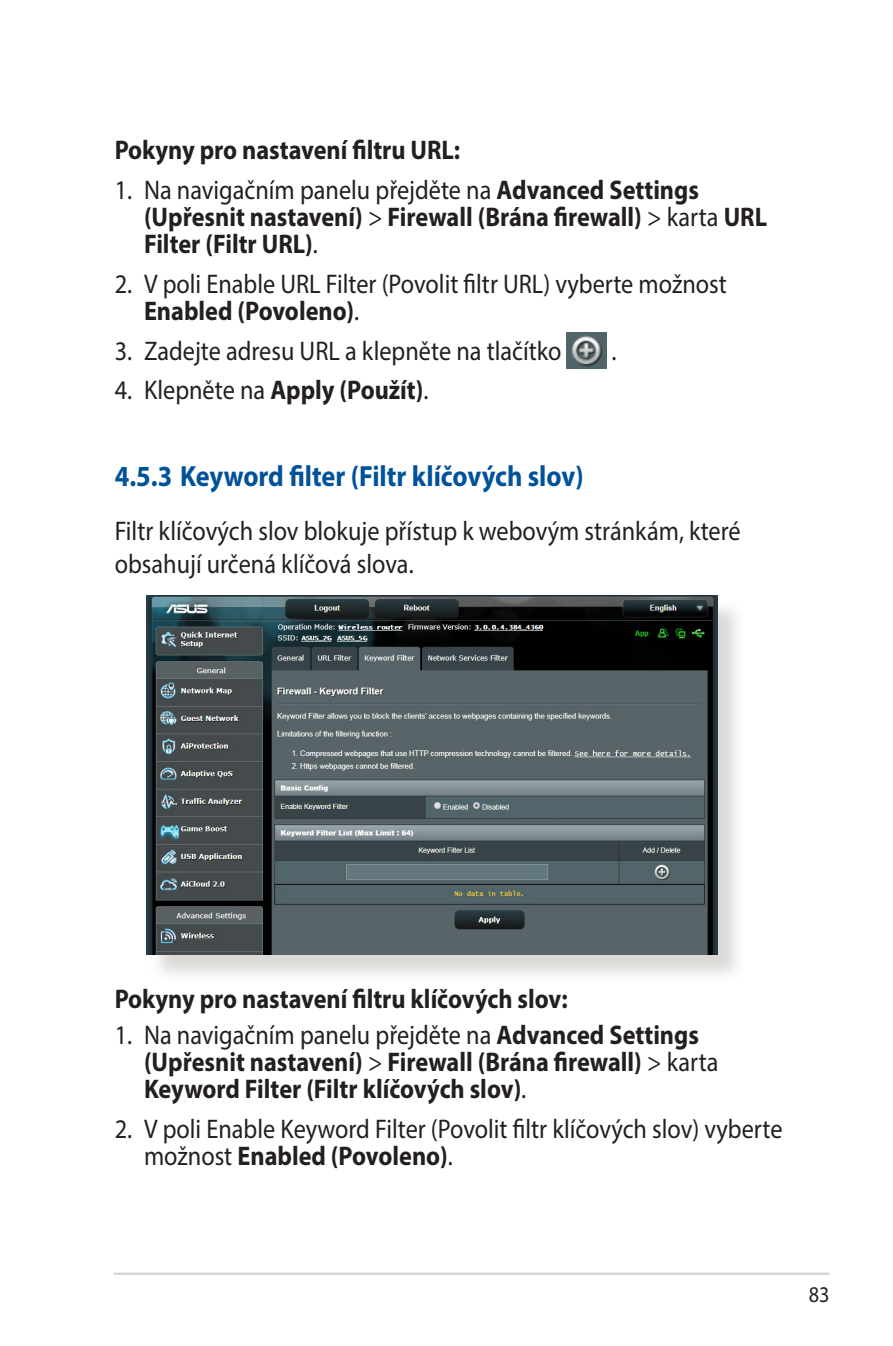
<style>
.page{position:relative;width:893px;height:1346px;background:#fff}
.page>*{position:absolute;margin:0;border:0;box-sizing:border-box;transform-origin:0 0}
.WL_Header_2{font:700 29.25px "Myriad Pro";color:#01529a;scale:.9 1}
.WL_Body_Text_-_List{font:700 27px/27px "Myriad Pro";color:#231f20;scale:.9 1}
.WL_Body_Text_-_List-2{font:27px/27px "Myriad Pro";color:#231f20;scale:.9 1}
.WL_Body_Text{font:27px/32.4px "Myriad Pro";color:#231f20;scale:.9 1}
.WL_Body_Text-2{font:700 27px "Myriad Pro";color:#231f20;scale:.9 1}
.t1{font:22.5px "Myriad Pro";color:#231f20;scale:.9 1}
.s1{font-weight:400}
.s2{font-weight:700}
</style>
<div class="page">
<hr style="left:114px;top:1272px;width:715px;height:3px;background:#d1d2d4">
<img style="left:567px;top:333px;width:39px;height:35px">
<div style="left:150px;top:599px;width:595px;height:383px;background:#cfcecb;opacity:.75"></div>
<img style="left:147px;top:596px;width:570px;height:358px">
<p class="WL_Body_Text_-_List" style="left:115px;top:135px;width:385px">Pokyny pro nastavení filtru URL:</p>
<p class="WL_Body_Text_-_List" style="left:144px;top:175px;width:694px;text-indent:-29px"><span class="s1">1. Na navigačním panelu přejděte na</span> Advanced Settings (Upřesnit nastavení) <span class="s1">&gt;</span> Firewall (Brána firewall) <span class="s1">&gt; karta</span> URL<br>Filter (Filtr URL)<span class="s1">.</span></p>
<p class="WL_Body_Text_-_List-2" style="left:144px;top:270px;width:649px;text-indent:-29px">2. V poli Enable URL Filter (Povolit filtr URL) vyberte možnost<br><span class="s2">Enabled (Povoleno)</span>.</p>
<p class="WL_Body_Text_-_List-2" style="left:115px;top:336px;width:498px">3. Zadejte adresu URL a klepněte na tlačítko</p>
<p class="WL_Body_Text_-_List-2" style="left:612px;top:336px;width:7px">.</p>
<p class="WL_Body_Text_-_List-2" style="left:115px;top:376px;width:350px">4. Klepněte na <span class="s2">Apply (Použít)</span>.</p>
<p class="WL_Header_2" style="left:115px;top:457px;width:523px">4.5.3 Keyword filter (Filtr klíčových slov)</p>
<p class="WL_Body_Text" style="left:115px;top:515px;width:697px">Filtr klíčových slov blokuje přístup k webovým stránkám, které obsahují určená klíčová slova.</p>
<p class="WL_Body_Text-2" style="left:115px;top:981px;width:505px">Pokyny pro nastavení filtru klíčových slov:</p>
<p class="WL_Body_Text_-_List" style="left:144px;top:1020px;width:640px;text-indent:-29px"><span class="s1">1. Na navigačním panelu přejděte na</span> Advanced Settings (Upřesnit nastavení) <span class="s1">&gt;</span> Firewall (Brána firewall) <span class="s1">&gt; karta<br></span>Keyword Filter (Filtr klíčových slov)<span class="s1">.</span></p>
<p class="WL_Body_Text_-_List-2" style="left:144px;top:1115px;width:711px;text-indent:-29px">2. V poli Enable Keyword Filter (Povolit filtr klíčových slov) vyberte možnost <span class="s2">Enabled (Povoleno)</span>.</p>
<p class="t1" style="left:809px;top:1281px;width:25px">83</p>
</div>
